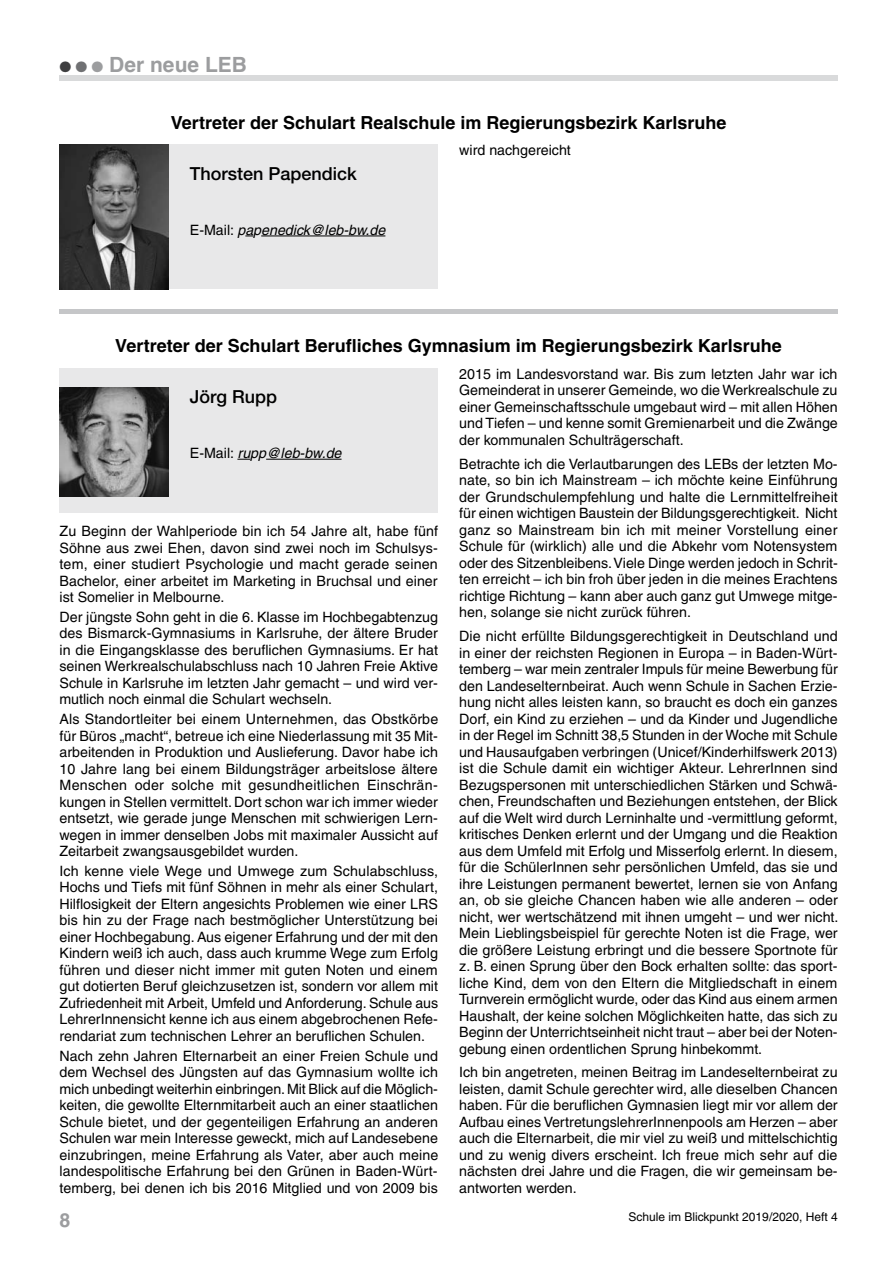
<style>
.page{position:relative;width:893px;height:1263px;background:#fff}
.page>*{position:absolute;margin:0;border:0;box-sizing:border-box;transform-origin:0 0}
.t1{font:700 21px "Helvetica";color:#9c9d9f}
.t2{font:700 19.5px "Helvetica";color:#9c9d9f}
.t3{font:700 18px "Helvetica";color:#000}
.t4{font:500 18px "Helvetica Neue";color:#000}
.t5{font:14.25px/16.5px "Helvetica";color:#000;text-align:justify}
.t6{font:italic 14.25px "Helvetica";color:#000}
.t7{font:12px "Helvetica";color:#000}
.s1{color:#3e3e40}
.s2{color:#707173}
.s3{font-style:normal}
</style>
<div class="page">
<div style="left:60px;top:75px;width:778px;height:6px;background:#d9dadb"></div>
<div style="left:60px;top:309px;width:778px;height:5px;background:#c5c6c8"></div>
<div style="left:60px;top:145px;width:378px;height:144px;background:#e8e8e9"></div>
<hr style="left:261px;top:236px;width:124px;height:1px;background:#000">
<img style="left:60px;top:145px;width:108px;height:144px">
<div style="left:60px;top:368px;width:378px;height:144px;background:#e8e8e9"></div>
<svg style="left:237px;top:459px;width:13px;height:1px"></svg>
<hr style="left:266px;top:459px;width:76px;height:1px;background:#000">
<img style="left:60px;top:388px;width:109px;height:109px">
<h1 class="t1" style="left:60px;top:52px;width:189px"><span class="s1">●</span> <span class="s2">●</span> ● Der neue LEB</h1>
<p class="t3" style="left:171px;top:111px;width:557px">Vertreter der Schulart Realschule im Regierungsbezirk Karlsruhe</p>
<p class="t5" style="left:459px;top:142px;width:113px">wird nachgereicht</p>
<p class="t4" style="left:190px;top:163px;width:169px">Thorsten Papendick</p>
<p class="t6" style="left:190px;top:221px;width:197px"><span class="s3">E-Mail:</span> papenedick@leb-bw.de</p>
<p class="t3" style="left:115px;top:335px;width:668px">Vertreter der Schulart Berufliches Gymnasium im Regierungsbezirk Karlsruhe</p>
<p class="t4" style="left:190px;top:386px;width:89px">Jörg Rupp</p>
<p class="t6" style="left:190px;top:444px;width:153px"><span class="s3">E-Mail:</span> rupp@leb-bw.de</p>
<p class="t5" style="left:60px;top:523px;width:380px">Zu Beginn der Wahlperiode bin ich 54 Jahre alt, habe fünf Söhne aus zwei Ehen, davon sind zwei noch im Schulsys&shy;tem, einer studiert Psychologie und macht gerade seinen Bachelor, einer arbeitet im Marketing in Bruchsal und einer ist Somelier in Melbourne.</p>
<p class="t5" style="left:60px;top:609px;width:380px">Der jüngste Sohn geht in die 6. Klasse im Hochbegabtenzug des Bismarck-Gymnasiums in Karlsruhe, der ältere Bruder in die Eingangsklasse des beruflichen Gymnasiums. Er hat seinen Werkrealschulabschluss nach 10 Jahren Freie Aktive Schule in Karlsruhe im letzten Jahr gemacht – und wird ver&shy;mutlich noch einmal die Schulart wechseln.</p>
<p class="t5" style="left:60px;top:711px;width:380px">Als Standortleiter bei einem Unternehmen, das Obstkörbe für Büros „macht“, betreue ich eine Niederlassung mit 35 Mit&shy;arbeitenden in Produktion und Auslieferung. Davor habe ich 10 Jahre lang bei einem Bildungsträger arbeitslose ältere Menschen oder solche mit gesundheitlichen Einschrän&shy;kungen in Stellen vermittelt. Dort schon war ich immer wieder entsetzt, wie gerade junge Menschen mit schwierigen Lern&shy;wegen in immer denselben Jobs mit maximaler Aussicht auf Zeitarbeit zwangsausgebildet wurden.</p>
<p class="t5" style="left:60px;top:862px;width:380px">Ich kenne viele Wege und Umwege zum Schulabschluss, Hochs und Tiefs mit fünf Söhnen in mehr als einer Schulart, Hilflosigkeit der Eltern angesichts Problemen wie einer LRS bis hin zu der Frage nach bestmöglicher Unterstützung bei einer Hochbegabung. Aus eigener Erfahrung und der mit den Kindern weiß ich auch, dass auch krumme Wege zum Erfolg führen und dieser nicht immer mit guten Noten und einem gut dotierten Beruf gleichzusetzen ist, sondern vor allem mit Zufriedenheit mit Arbeit, Umfeld und Anforderung. Schule aus LehrerInnensicht kenne ich aus einem abgebrochenen Refe&shy;rendariat zum technischen Lehrer an beruflichen Schulen.</p>
<p class="t5" style="left:60px;top:1047px;width:380px">Nach zehn Jahren Elternarbeit an einer Freien Schule und dem Wechsel des Jüngsten auf das Gymnasium wollte ich mich unbedingt weiterhin einbringen. Mit Blick auf die Möglich&shy;keiten, die gewollte Elternmitarbeit auch an einer staatlichen Schule bietet, und der gegenteiligen Erfahrung an anderen Schulen war mein Interesse geweckt, mich auf Landesebene einzubringen, meine Erfahrung als Vater, aber auch meine landespolitische Erfahrung bei den Grünen in Baden-Würt&shy;temberg, bei denen ich bis 2016 Mitglied und von 2009 bis</p>
<p class="t5" style="left:459px;top:366px;width:380px">2015 im Landesvorstand war. Bis zum letzten Jahr war ich Gemeinderat in unserer Gemeinde, wo die Werkrealschule zu einer Gemeinschaftsschule umgebaut wird – mit allen Höhen und Tiefen – und kenne somit Gremienarbeit und die Zwänge der kommunalen Schulträgerschaft.</p>
<p class="t5" style="left:459px;top:455px;width:380px">Betrachte ich die Verlautbarungen des LEBs der letzten Mo&shy;nate, so bin ich Mainstream – ich möchte keine Einführung der Grundschulempfehlung und halte die Lernmittelfreiheit für einen wichtigen Baustein der Bildungsgerechtigkeit. Nicht ganz so Mainstream bin ich mit meiner Vorstellung einer Schule für (wirklich) alle und die Abkehr vom Notensystem oder des Sitzenbleibens. Viele Dinge werden jedoch in Schrit&shy;ten erreicht – ich bin froh über jeden in die meines Erachtens richtige Richtung – kann aber auch ganz gut Umwege mitge&shy;hen, solange sie nicht zurück führen.</p>
<p class="t5" style="left:459px;top:628px;width:381px">Die nicht erfüllte Bildungsgerechtigkeit in Deutschland und in einer der reichsten Regionen in Europa – in Baden-Würt&shy;temberg – war mein zentraler Impuls für meine Bewerbung für den Landeselternbeirat. Auch wenn Schule in Sachen Erzie&shy;hung nicht alles leisten kann, so braucht es doch ein ganzes Dorf, ein Kind zu erziehen – und da Kinder und Jugendliche in der Regel im Schnitt 38,5 Stunden in der Woche mit Schule und Hausaufgaben verbringen (Unicef/Kinderhilfswerk 2013) ist die Schule damit ein wichtiger Akteur. LehrerInnen sind Bezugspersonen mit unterschiedlichen Stärken und Schwä&shy;chen, Freundschaften und Beziehungen entstehen, der Blick auf die Welt wird durch Lerninhalte und -vermittlung geformt, kritisches Denken erlernt und der Umgang und die Reaktion aus dem Umfeld mit Erfolg und Misserfolg erlernt. In diesem, für die SchülerInnen sehr persönlichen Umfeld, das sie und ihre Leistungen permanent bewertet, lernen sie von Anfang an, ob sie gleiche Chancen haben wie alle anderen – oder nicht, wer wertschätzend mit ihnen umgeht – und wer nicht.<br>Mein Lieblingsbeispiel für gerechte Noten ist die Frage, wer die größere Leistung erbringt und die bessere Sportnote für z. B. einen Sprung über den Bock erhalten sollte: das sport&shy;liche Kind, dem von den Eltern die Mitgliedschaft in einem Turnverein ermöglicht wurde, oder das Kind aus einem armen Haushalt, der keine solchen Möglichkeiten hatte, das sich zu Beginn der Unterrichtseinheit nicht traut – aber bei der Noten&shy;gebung einen ordentlichen Sprung hinbekommt.</p>
<p class="t5" style="left:459px;top:1064px;width:380px">Ich bin angetreten, meinen Beitrag im Landeselternbeirat zu leisten, damit Schule gerechter wird, alle dieselben Chancen haben. Für die beruflichen Gymnasien liegt mir vor allem der Aufbau eines VertretungslehrerInnenpools am Herzen – aber auch die Elternarbeit, die mir viel zu weiß und mittelschichtig und zu wenig divers erscheint. Ich freue mich sehr auf die nächsten drei Jahre und die Fragen, die wir gemeinsam be&shy;antworten werden.</p>
<h2 class="t2" style="left:60px;top:1208px;width:12px">8</h2>
<p class="t7" style="left:628px;top:1210px;width:211px">Schule im Blickpunkt 2019/2020, Heft 4</p>
</div>
